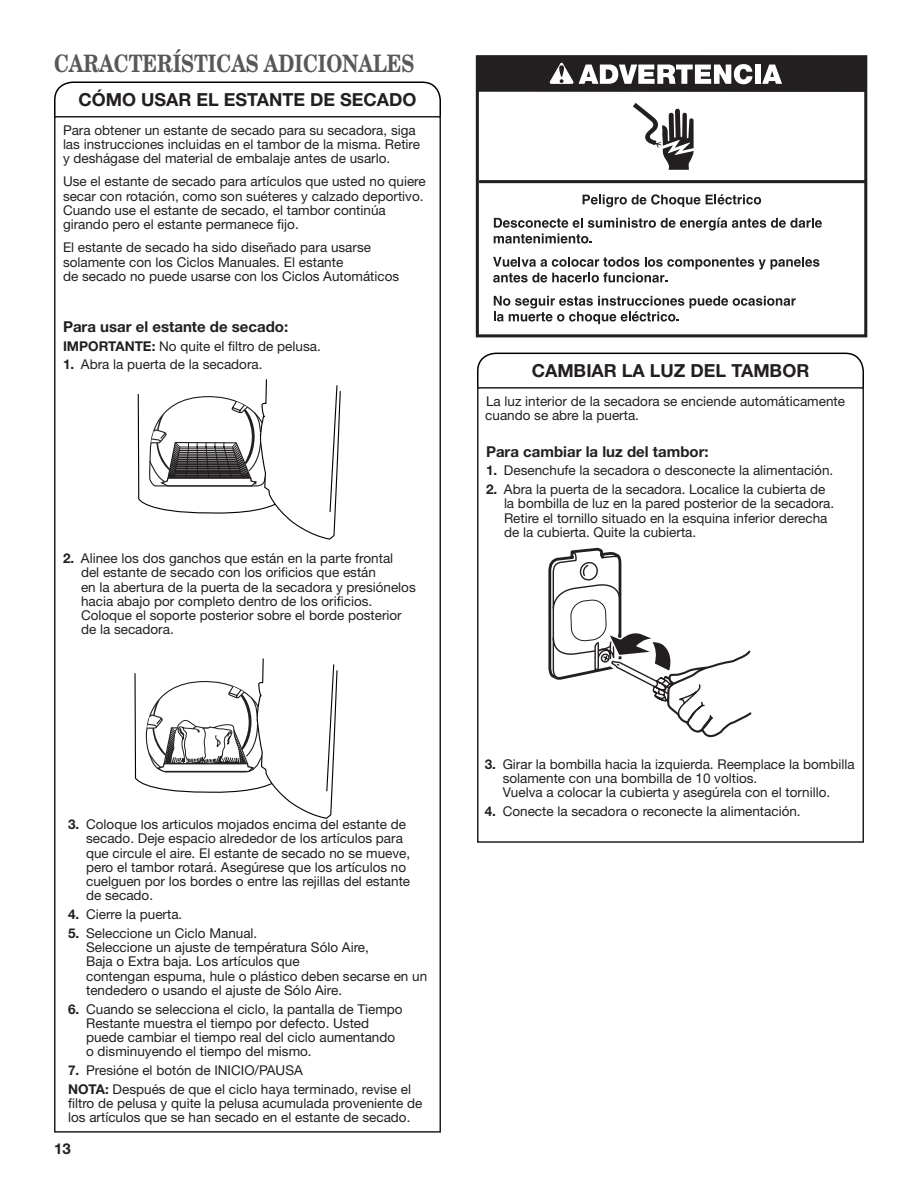
<style>
.page{position:relative;width:918px;height:1188px;background:#fff}
.page>*{position:absolute;margin:0;border:0;box-sizing:border-box;transform-origin:0 0}
.t1{font:700 24px "New Century Schlbk LT Std";color:#57585a;scale:.8 1}
.t2{font:700 18px "Helvetica Neue LT Std";color:#231f20}
.t3{font:700 15px "Helvetica Neue LT Std";color:#231f20}
.t4{font:13.5px/14.2px "Helvetica Neue LT Std";color:#231f20}
.s1{font-weight:700}
</style>
<div class="page">
<div style="left:54px;top:82px;width:387px;height:77px;border:2px solid #000;border-radius:18px"></div>
<div style="left:55px;top:117px;width:385px;height:1015px;background:#fff"></div>
<svg style="left:138px;top:379px;width:203px;height:161px"></svg>
<svg style="left:134px;top:658px;width:204px;height:475px"></svg>
<div style="left:477px;top:353px;width:387px;height:77px;border:2px solid #000;border-radius:18px"></div>
<div style="left:478px;top:388px;width:385px;height:454px;background:#fff"></div>
<div style="left:477px;top:387px;width:387px;height:456px;border:2px solid #231f20"></div>
<svg style="left:548px;top:548px;width:204px;height:190px"></svg>
<div style="left:476px;top:55px;width:391px;height:282px;border:3px solid #231f20"></div>
<hr style="left:479px;top:180px;width:387px;height:3px;background:#231f20">
<div style="left:478px;top:56px;width:388px;height:36px;background:#231f20"></div>
<div style="left:755px;top:65px;width:6px;height:19px;background:#fff"></div>
<svg style="left:762px;top:65px;width:20px;height:19px"></svg>
<svg style="left:549px;top:63px;width:203px;height:21px"></svg>
<svg style="left:583px;top:194px;width:117px;height:13px"></svg>
<svg style="left:706px;top:194px;width:55px;height:11px"></svg>
<svg style="left:494px;top:217px;width:328px;height:27px"></svg>
<svg style="left:493px;top:257px;width:326px;height:26px"></svg>
<svg style="left:690px;top:296px;width:106px;height:12px"></svg>
<svg style="left:494px;top:296px;width:190px;height:28px"></svg>
<svg style="left:633px;top:103px;width:61px;height:67px"></svg>
<p class="t1" style="left:54px;top:48px;width:452px">CARACTERÍSTICAS ADICIONALES</p>
<p class="t2" style="left:78px;top:89px;width:340px">CÓMO USAR EL ESTANTE DE SECADO</p>
<p class="t4" style="left:63px;top:123px;width:359px">Para obtener un estante de secado para su secadora, siga las instrucciones incluidas en el tambor de la misma. Retire y deshágase del material de embalaje antes de usarlo.</p>
<p class="t4" style="left:63px;top:174px;width:364px">Use el estante de secado para artículos que usted no quiere secar con rotación, como son suéteres y calzado deportivo.<br>Cuando use el estante de secado, el tambor continúa girando pero el estante permanece fijo.</p>
<p class="t4" style="left:63px;top:240px;width:338px">El estante de secado ha sido diseñado para usarse solamente con los Ciclos Manuales. El estante<br>de secado no puede usarse con los Ciclos Automáticos</p>
<p class="t3" style="left:63px;top:317px;width:227px">Para usar el estante de secado:</p>
<p class="t4" style="left:63px;top:339px;width:259px"><span class="s1">IMPORTANTE:</span> No quite el filtro de pelusa.</p>
<p class="t4" style="left:63px;top:357px;width:201px"><span class="s1">1.</span> Abra la puerta de la secadora.</p>
<p class="t4" style="left:81px;top:551px;width:336px;text-indent:-18px"><span class="s1">2.</span> Alinee los dos ganchos que están en la parte frontal<br>del estante de secado con los orificios que están<br>en la abertura de la puerta de la secadora y presiónelos hacia abajo por completo dentro de los orificios.<br>Coloque el soporte posterior sobre el borde posterior de la secadora.</p>
<p class="t4" style="left:86px;top:817px;width:326px;text-indent:-18px"><span class="s1">3.</span> Coloque los artículos mojados encima del estante de secado. Deje espacio alrededor de los artículos para que circule el aire. El estante de secado no se mueve, pero el tambor rotará. Asegúrese que los artículos no cuelguen por los bordes o entre las rejillas del estante de secado.</p>
<p class="t4" style="left:68px;top:907px;width:116px"><span class="s1">4.</span> Cierre la puerta.</p>
<p class="t4" style="left:86px;top:926px;width:343px;text-indent:-18px"><span class="s1">5.</span> Seleccione un Ciclo Manual.<br>Seleccione un ajuste de températura Sólo Aire,<br>Baja o Extra baja. Los artículos que<br>contengan espuma, hule o plástico deben secarse en un tendedero o usando el ajuste de Sólo Aire.</p>
<p class="t4" style="left:86px;top:1002px;width:318px;text-indent:-18px"><span class="s1">6.</span> Cuando se selecciona el ciclo, la pantalla de Tiempo Restante muestra el tiempo por defecto. Usted puede cambiar el tiempo real del ciclo aumentando o disminuyendo el tiempo del mismo.</p>
<p class="t4" style="left:68px;top:1063px;width:236px"><span class="s1">7.</span> Presióne el botón de INICIO/PAUSA</p>
<p class="t4" style="left:68px;top:1082px;width:356px"><span class="s1">NOTA:</span> Después de que el ciclo haya terminado, revise el filtro de pelusa y quite la pelusa acumulada proveniente de los artículos que se han secado en el estante de secado.</p>
<p class="t3" style="left:54px;top:1139px;width:18px">13</p>
<p class="t2" style="left:532px;top:360px;width:279px">CAMBIAR LA LUZ DEL TAMBOR</p>
<p class="t4" style="left:485px;top:394px;width:361px">La luz interior de la secadora se enciende automáticamente cuando se abre la puerta.</p>
<p class="t3" style="left:486px;top:442px;width:224px">Para cambiar la luz del tambor:</p>
<p class="t4" style="left:486px;top:463px;width:349px"><span class="s1">1.</span> Desenchufe la secadora o desconecte la alimentación.</p>
<p class="t4" style="left:504px;top:482px;width:332px;text-indent:-18px"><span class="s1">2.</span> Abra la puerta de la secadora. Localice la cubierta de la bombilla de luz en la pared posterior de la secadora.<br>Retire el tornillo situado en la esquina inferior derecha de la cubierta. Quite la cubierta.</p>
<p class="t4" style="left:503px;top:756px;width:354px;text-indent:-18px"><span class="s1">3.</span> Girar la bombilla hacia la izquierda. Reemplace la bombilla solamente con una bombilla de 10 voltios.<br>Vuelva a colocar la cubierta y asegúrela con el tornillo.</p>
<p class="t4" style="left:485px;top:804px;width:318px"><span class="s1">4.</span> Conecte la secadora o reconecte la alimentación.</p>
</div>
